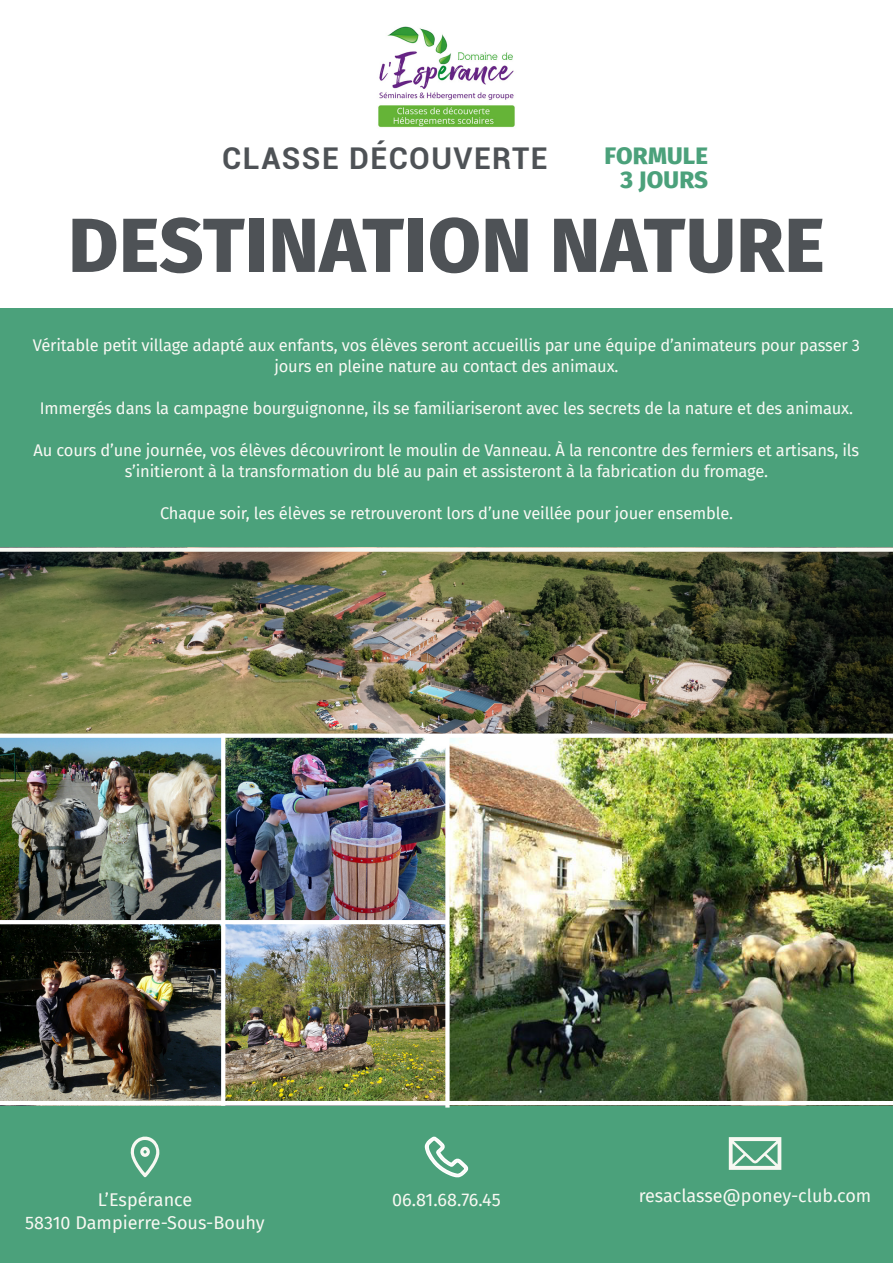
<style>
.page{position:relative;width:893px;height:1263px;background:#fff}
.page>*{position:absolute;margin:0;border:0;box-sizing:border-box;transform-origin:0 0}
.Zeitschriftentitel{font:800 76.5px "Fira Sans";letter-spacing:.01em;color:#4e5256}
.Kopfzeile_Fußzeile_S{font:700 30px "Roboto";letter-spacing:.05em;color:#4e5256}
.Kopfzeile_Fußzeile_S-2{font:800 24px "Fira Sans";letter-spacing:.01em;color:#4ba17b}
._6_Content_small{font:18px "Fira Sans";color:#f8f8f2}
._10_Subheader_C{font:16.5px/21px "Fira Sans";letter-spacing:-.01em;color:#f9f9f4;text-align:center}
</style>
<div class="page">
<div style="left:0;top:1106px;width:893px;height:157px;background:#4ba17b"></div>
<div style="left:0;top:308px;width:893px;height:239px;background:#4ba17b"></div>
<img style="left:0;top:552px;width:893px;height:181px">
<img style="left:0;top:738px;width:221px;height:182px">
<img style="left:225px;top:924px;width:220px;height:177px">
<img style="left:225px;top:738px;width:220px;height:182px">
<img style="left:0;top:924px;width:221px;height:182px">
<img style="left:450px;top:738px;width:443px;height:363px">
<svg style="left:221px;top:733px;width:4px;height:373px"></svg>
<hr style="left:0;top:920px;width:446px;height:4px;background:#fff">
<div style="left:445px;top:735px;width:5px;height:372px;background:#fff"></div>
<div style="left:0;top:547px;width:893px;height:5px;background:#f8f8f2"></div>
<hr style="left:0;top:1101px;width:893px;height:4px;background:#fff">
<img style="left:378px;top:26px;width:137px;height:102px">
<svg style="left:729px;top:1137px;width:52px;height:33px"></svg>
<svg style="left:424px;top:1136px;width:45px;height:42px"></svg>
<svg style="left:130px;top:1136px;width:29px;height:41px"></svg>
<p class="Kopfzeile_Fußzeile_S" style="left:222px;top:137px;width:327px">CLASSE DÉCOUVERTE</p>
<p class="Kopfzeile_Fußzeile_S-2" style="left:605px;top:134px;width:105px">FORMULE</p>
<p class="Kopfzeile_Fußzeile_S-2" style="left:621px;top:159px;width:89px">3 JOURS</p>
<p class="Zeitschriftentitel" style="left:68px;top:179px;width:758px">DESTINATION NATURE</p>
<p class="_10_Subheader_C" style="left:33px;top:335px;width:829px">Véritable petit village adapté aux enfants, vos élèves seront accueillis par une équipe d’animateurs pour passer 3 jours en pleine nature au contact des animaux.</p>
<p class="_10_Subheader_C" style="left:40px;top:398px;width:815px">Immergés dans la campagne bourguignonne, ils se familiariseront avec les secrets de la nature et des animaux.</p>
<p class="_10_Subheader_C" style="left:34px;top:440px;width:827px">Au cours d’une journée, vos élèves découvriront le moulin de Vanneau. À la rencontre des fermiers et artisans, ils s’initieront à la transformation du blé au pain et assisteront à la fabrication du fromage.</p>
<p class="_10_Subheader_C" style="left:160px;top:503px;width:574px">Chaque soir, les élèves se retrouveront lors d’une veillée pour jouer ensemble.</p>
<p class="_6_Content_small" style="left:98px;top:1186px;width:96px">L’Espérance</p>
<p class="_6_Content_small" style="left:392px;top:1186px;width:110px">06.81.68.76.45</p>
<p class="_6_Content_small" style="left:639px;top:1182px;width:234px">resaclasse@poney-club.com</p>
<p class="_6_Content_small" style="left:25px;top:1208px;width:241px">58310 Dampierre-Sous-Bouhy</p>
</div>
